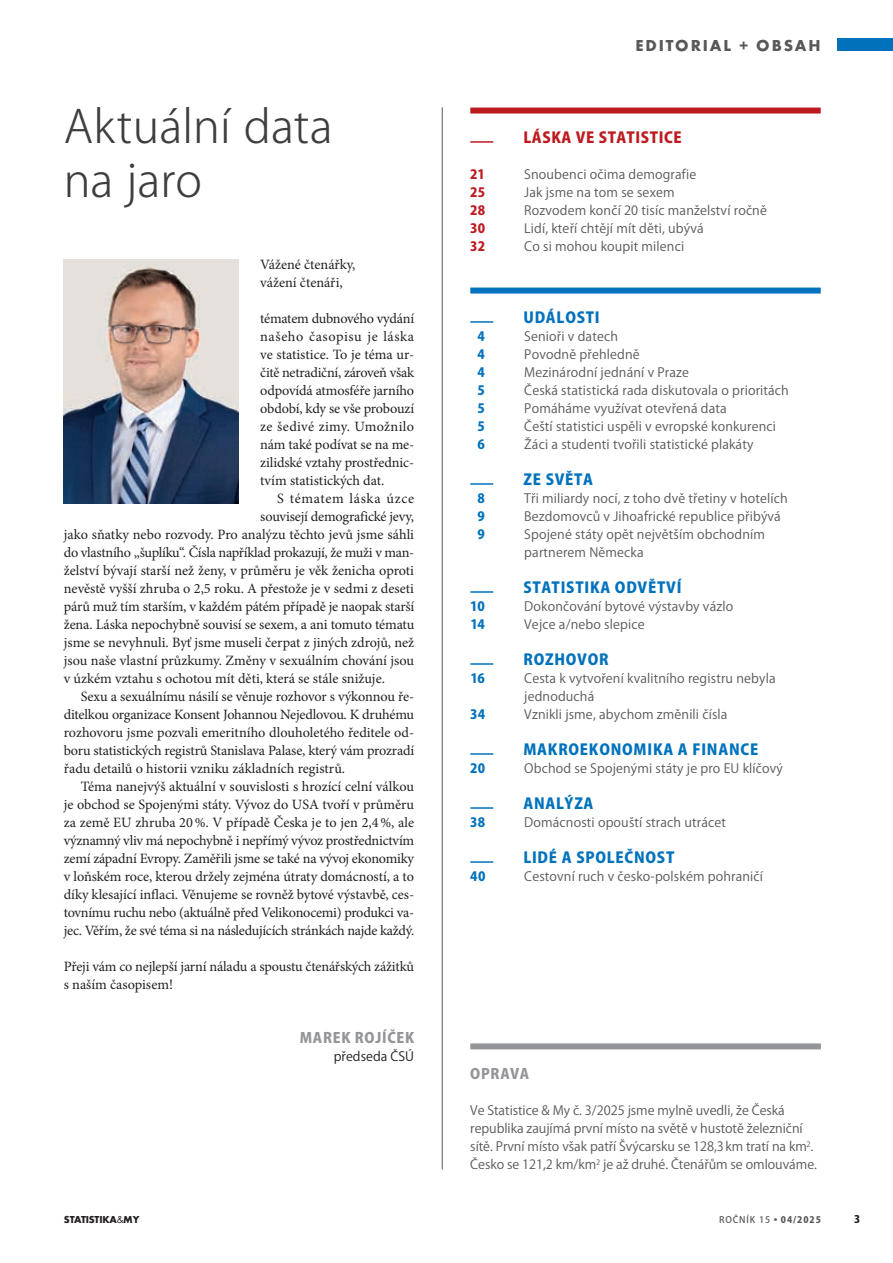
<style>
.page{position:relative;width:893px;height:1263px;background:#fff}
.page>*{position:absolute;margin:0;border:0;box-sizing:border-box;transform-origin:0 0}
.t1{font:300 45px/54px "Koz Go Pr 6 N";color:#3e3e3f}
.t2{font:700 16.5px "Futura TOT";letter-spacing:.115em;color:#57585a}
.t3{font:800 15px "Koz Go Pr 6 N";letter-spacing:.05em;color:#0072bc}
.t4{font:800 15px "Koz Go Pr 6 N";letter-spacing:.04em;color:#bd1a1f}
.t5{font:14.25px/18px "Minion Pro";letter-spacing:-.01em;color:#231f20}
.t6{font:800 14.25px "Koz Go Pr 6 N";letter-spacing:.05em;color:#939598}
.t7{font:14.25px "Minion Pro";letter-spacing:.045em;color:#231f20}
.t8{font:12.75px/18px "Koz Go Pr 6 N";letter-spacing:.01em;color:#57585a}
.t9{font:800 12.75px "Koz Go Pr 6 N";letter-spacing:.01em;color:#0072bc}
.t10{font:12.75px "Koz Go Pr 6 N";letter-spacing:.005em;color:#231f20}
.t11{font:800 12.75px "Koz Go Pr 6 N";letter-spacing:.01em;color:#bd1a1f}
.t12{font:700 10.5px "Futura TOT";letter-spacing:-.02em;color:#231f20}
.t13{font:800 10.5px "Koz Go Pr 6 N";color:#231f20}
.t14{font:500 9px "Koz Go Pr 6 N";letter-spacing:.1em;color:#57585a}
.s1{font-weight:400}
.s2{font-weight:800}
</style>
<div class="page">
<div style="left:838px;top:39px;width:55px;height:12px;background:#0072bc"></div>
<hr style="left:442px;top:107px;width:1px;height:1062px;background:#57585a">
<div style="left:470px;top:108px;width:351px;height:6px;background:#bd1a1f"></div>
<hr style="left:470px;top:141px;width:23px;height:2px;background:#bd1a1f">
<div style="left:470px;top:288px;width:351px;height:6px;background:#0072bc"></div>
<hr style="left:470px;top:321px;width:23px;height:2px;background:#0072bc">
<hr style="left:470px;top:483px;width:23px;height:2px;background:#0072bc">
<hr style="left:470px;top:591px;width:23px;height:2px;background:#0072bc">
<hr style="left:470px;top:663px;width:23px;height:2px;background:#0072bc">
<hr style="left:470px;top:753px;width:23px;height:2px;background:#0072bc">
<hr style="left:470px;top:807px;width:23px;height:2px;background:#0072bc">
<hr style="left:470px;top:861px;width:23px;height:2px;background:#0072bc">
<img style="left:64px;top:260px;width:175px;height:243px">
<div style="left:470px;top:1043px;width:351px;height:6px;background:#939598"></div>
<h1 class="t1" style="left:64px;top:101px;width:270px">Aktuální data na jaro</h1>
<p class="t5" style="left:260px;top:256px;width:97px">Vážené čtenářky, vážení čtenáři,</p>
<p class="t5" style="left:260px;top:310px;width:155px;text-align:justify">tématem dubnového vydání našeho časopisu je láska ve statistice. To je téma ur&shy;čitě netradiční, zároveň však odpovídá atmosféře jarního období, kdy se vše probouzí ze šedivé zimy. Umožnilo nám také podívat se na me&shy;zilidské vztahy prostřednic&shy;tvím statistických dat.</p>
<p class="t7" style="left:277px;top:489px;width:138px">S tématem láska úzce</p>
<p class="t5" style="left:260px;top:508px;width:155px">souvisejí demografické jevy,</p>
<p class="t5" style="left:64px;top:526px;width:352px">jako sňatky nebo rozvody. Pro analýzu těchto jevů jsme sáhli</p>
<p class="t5" style="left:64px;top:544px;width:352px">do vlastního „šuplíku“. Čísla například prokazují, že muži v man-</p>
<p class="t5" style="left:64px;top:562px;width:352px">želství bývají starší než ženy, v průměru je věk ženicha oproti</p>
<p class="t5" style="left:64px;top:580px;width:352px">nevěstě vyšší zhruba o 2,5 roku. A přestože je v sedmi z deseti</p>
<p class="t5" style="left:64px;top:598px;width:352px">párů muž tím starším, v každém pátém případě je naopak starší</p>
<p class="t5" style="left:64px;top:616px;width:352px">žena. Láska nepochybně souvisí se sexem, a ani tomuto tématu</p>
<p class="t5" style="left:64px;top:634px;width:352px">jsme se nevyhnuli. Byť jsme museli čerpat z jiných zdrojů, než</p>
<p class="t5" style="left:64px;top:652px;width:352px">jsou naše vlastní průzkumy. Změny v sexuálním chování jsou</p>
<p class="t5" style="left:64px;top:670px;width:323px">v úzkém vztahu s ochotou mít děti, která se stále snižuje.</p>
<p class="t5" style="left:81px;top:688px;width:335px">Sexu a sexuálnímu násilí se věnuje rozhovor s výkonnou ře-</p>
<p class="t5" style="left:64px;top:706px;width:352px">ditelkou organizace Konsent Johannou Nejedlovou. K druhému</p>
<p class="t5" style="left:64px;top:724px;width:352px">rozhovoru jsme pozvali emeritního dlouholetého ředitele od-</p>
<p class="t5" style="left:64px;top:742px;width:352px">boru statistických registrů Stanislava Palase, který vám prozradí</p>
<p class="t5" style="left:64px;top:760px;width:283px">řadu detailů o historii vzniku základních registrů.</p>
<p class="t5" style="left:81px;top:778px;width:335px">Téma nanejvýš aktuální v souvislosti s hrozící celní válkou</p>
<p class="t5" style="left:64px;top:796px;width:352px">je obchod se Spojenými státy. Vývoz do USA tvoří v průměru</p>
<p class="t5" style="left:64px;top:814px;width:352px">za země EU zhruba 20 %. V případě Česka je to jen 2,4 %, ale</p>
<p class="t5" style="left:64px;top:832px;width:352px">významný vliv má nepochybně i nepřímý vývoz prostřednictvím</p>
<p class="t5" style="left:64px;top:850px;width:352px">zemí západní Evropy. Zaměřili jsme se také na vývoj ekonomiky</p>
<p class="t5" style="left:64px;top:868px;width:352px">v loňském roce, kterou držely zejména útraty domácností, a to</p>
<p class="t5" style="left:64px;top:886px;width:352px">díky klesající inflaci. Věnujeme se rovněž bytové výstavbě, ces-</p>
<p class="t5" style="left:64px;top:904px;width:352px">tovnímu ruchu nebo (aktuálně před Velikonocemi) produkci va-</p>
<p class="t5" style="left:64px;top:922px;width:352px">jec. Věřím, že své téma si na následujících stránkách najde každý.</p>
<p class="t5" style="left:64px;top:958px;width:352px">Přeji vám co nejlepší jarní náladu a spoustu čtenářských zážitků s naším časopisem!</p>
<p class="t6" style="left:300px;top:1030px;width:116px">MAREK ROJÍČEK</p>
<p class="t10" style="left:334px;top:1049px;width:82px">předseda ČSÚ</p>
<p class="t2" style="left:635px;top:35px;width:187px">EDITORIAL + OBSAH</p>
<p class="t4" style="left:523px;top:129px;width:160px">LÁSKA VE STATISTICE</p>
<p class="t11" style="left:470px;top:167px;width:16px">21</p>
<p class="t8" style="left:524px;top:166px;width:173px">Snoubenci očima demografie</p>
<p class="t11" style="left:470px;top:185px;width:16px">25</p>
<p class="t8" style="left:524px;top:184px;width:152px">Jak jsme na tom se sexem</p>
<p class="t11" style="left:470px;top:203px;width:16px">28</p>
<p class="t8" style="left:524px;top:202px;width:244px">Rozvodem končí 20 tisíc manželství ročně</p>
<p class="t11" style="left:470px;top:221px;width:16px">30</p>
<p class="t8" style="left:524px;top:220px;width:181px">Lidí, kteří chtějí mít děti, ubývá</p>
<p class="t11" style="left:470px;top:239px;width:16px">32</p>
<p class="t8" style="left:524px;top:238px;width:161px">Co si mohou koupit milenci</p>
<p class="t3" style="left:523px;top:309px;width:78px">UDÁLOSTI</p>
<p class="t9" style="left:477px;top:329px;width:9px">4</p>
<p class="t8" style="left:524px;top:328px;width:95px">Senioři v datech</p>
<p class="t9" style="left:477px;top:347px;width:9px">4</p>
<p class="t8" style="left:524px;top:346px;width:117px">Povodně přehledně</p>
<p class="t9" style="left:477px;top:365px;width:9px">4</p>
<p class="t8" style="left:524px;top:364px;width:166px">Mezinárodní jednání v Praze</p>
<p class="t9" style="left:477px;top:383px;width:9px">5</p>
<p class="t8" style="left:524px;top:382px;width:266px">Česká statistická rada diskutovala o prioritách</p>
<p class="t9" style="left:477px;top:401px;width:9px">5</p>
<p class="t8" style="left:524px;top:400px;width:204px">Pomáháme využívat otevřená data</p>
<p class="t9" style="left:477px;top:419px;width:9px">5</p>
<p class="t8" style="left:524px;top:418px;width:253px">Čeští statistici uspěli v evropské konkurenci</p>
<p class="t9" style="left:477px;top:437px;width:9px">6</p>
<p class="t8" style="left:524px;top:436px;width:231px">Žáci a studenti tvořili statistické plakáty</p>
<p class="t3" style="left:523px;top:471px;width:71px">ZE SVĚTA</p>
<p class="t9" style="left:477px;top:491px;width:9px">8</p>
<p class="t8" style="left:524px;top:490px;width:265px">Tři miliardy nocí, z toho dvě třetiny v hotelích</p>
<p class="t9" style="left:477px;top:509px;width:9px">9</p>
<p class="t8" style="left:524px;top:508px;width:258px">Bezdomovců v Jihoafrické republice přibývá</p>
<p class="t9" style="left:477px;top:527px;width:9px">9</p>
<p class="t8" style="left:524px;top:526px;width:242px">Spojené státy opět největším obchodním partnerem Německa</p>
<p class="t3" style="left:523px;top:579px;width:160px">STATISTIKA ODVĚTVÍ</p>
<p class="t9" style="left:470px;top:599px;width:16px">10</p>
<p class="t8" style="left:524px;top:598px;width:210px">Dokončování bytové výstavby vázlo</p>
<p class="t9" style="left:470px;top:617px;width:16px">14</p>
<p class="t8" style="left:524px;top:616px;width:122px">Vejce a/nebo slepice</p>
<p class="t3" style="left:523px;top:651px;width:87px">ROZHOVOR</p>
<p class="t9" style="left:470px;top:671px;width:16px">16</p>
<p class="t8" style="left:524px;top:670px;width:253px">Cesta k vytvoření kvalitního registru nebyla jednoduchá</p>
<p class="t9" style="left:470px;top:707px;width:17px">34</p>
<p class="t8" style="left:524px;top:706px;width:205px">Vznikli jsme, abychom změnili čísla</p>
<p class="t3" style="left:523px;top:741px;width:236px">MAKROEKONOMIKA A FINANCE</p>
<p class="t9" style="left:470px;top:761px;width:16px">20</p>
<p class="t8" style="left:524px;top:760px;width:260px">Obchod se Spojenými státy je pro EU klíčový</p>
<p class="t3" style="left:523px;top:795px;width:71px">ANALÝZA</p>
<p class="t9" style="left:470px;top:815px;width:16px">38</p>
<p class="t8" style="left:524px;top:814px;width:203px">Domácnosti opouští strach utrácet</p>
<p class="t3" style="left:523px;top:849px;width:152px">LIDÉ A SPOLEČNOST</p>
<p class="t9" style="left:470px;top:869px;width:17px">40</p>
<p class="t8" style="left:524px;top:868px;width:240px">Cestovní ruch v česko-polském pohraničí</p>
<p class="t6" style="left:470px;top:1066px;width:60px">OPRAVA</p>
<p class="t8" style="left:470px;top:1102px;width:348px">Ve Statistice &amp; My č. 3/2025 jsme mylně uvedli, že Česká republika zaujímá první místo na světě v hustotě železniční sítě. První místo však patří Švýcarsku se 128,3 km tratí na km<sup>2</sup>.<br>Česko se 121,2 km/km<sup>2</sup> je až druhé. Čtenářům se omlouváme.</p>
<p class="t12" style="left:64px;top:1213px;width:77px">STATISTIKA<span class="s1">&amp;</span>MY</p>
<p class="t14" style="left:719px;top:1215px;width:103px">ROČNÍK 15<span class="s2">▪04/2025</span></p>
<p class="t13" style="left:854px;top:1214px;width:8px">3</p>
</div>
